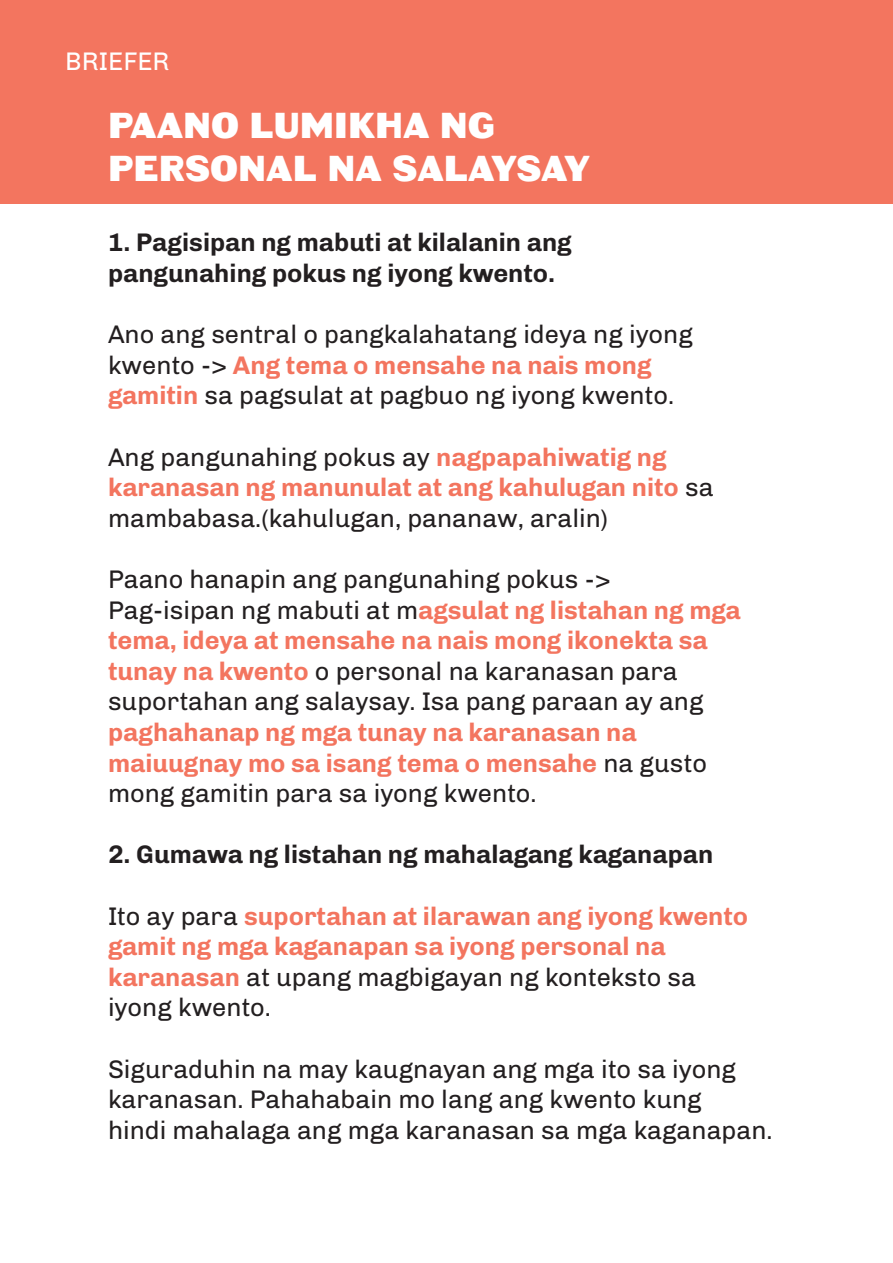
<style>
.page{position:relative;width:893px;height:1263px;background:#fff}
.page>*{position:absolute;margin:0;border:0;box-sizing:border-box;transform-origin:0 0}
.t1{font:36px/43.2px "Bore";color:#fff}
.t2{font:25.5px/30.6px "Chivo";color:#231f20}
.t3{font:700 25.5px/30.6px "Chivo";color:#f3755f}
.t4{font:700 25.5px/30.6px "Chivo";color:#231f20}
.t5{font:25.5px "Chivo";color:#fff}
.s1{font-weight:700;color:#f3755f}
.s2{font-weight:400;color:#231f20}
</style>
<div class="page">
<div style="left:0;top:0;width:893px;height:204px;background:#f3755f"></div>
<p class="t5" style="left:65px;top:42px;width:106px">BRIEFER</p>
<h1 class="t1" style="left:108px;top:105px;width:484px">PAANO LUMIKHA NG<br>PERSONAL NA SALAYSAY</h1>
<p class="t4" style="left:108px;top:226px;width:465px">1. Pagisipan ng mabuti at kilalanin ang pangunahing pokus ng iyong kwento.</p>
<p class="t2" style="left:108px;top:318px;width:586px">Ano ang sentral o pangkalahatang ideya ng iyong kwento -&gt; <span class="s1">Ang tema o mensahe na nais mong gamitin</span> sa pagsulat at pagbuo ng iyong kwento.</p>
<p class="t2" style="left:108px;top:440px;width:607px">Ang pangunahing pokus ay <span class="s1">nagpapahiwatig ng karanasan ng manunulat at ang kahulugan nito</span> sa mambabasa.(kahulugan, pananaw, aralin)</p>
<p class="t2" style="left:108px;top:562px;width:634px">Paano hanapin ang pangunahing pokus -&gt; Pag-isipan ng mabuti at m<span class="s1">agsulat ng listahan ng mga tema, ideya at mensahe na nais mong ikonekta sa tunay na kwento</span> o personal na karanasan para suportahan ang salaysay. Isa pang paraan ay ang</p>
<p class="t3" style="left:108px;top:716px;width:600px">paghahanap ng mga tunay na karanasan na maiuugnay mo sa isang tema o mensahe <span class="s2">na gusto mong gamitin para sa iyong kwento.</span></p>
<p class="t4" style="left:108px;top:838px;width:607px">2. Gumawa ng listahan ng mahalagang kaganapan</p>
<p class="t3" style="left:108px;top:899px;width:642px"><span class="s2">Ito ay para</span> suportahan at ilarawan ang iyong kwento gamit ng mga kaganapan sa iyong personal na karanasan <span class="s2">at upang magbigayan ng konteksto sa iyong kwento.</span></p>
<p class="t2" style="left:108px;top:1052px;width:666px">Siguraduhin na may kaugnayan ang mga ito sa iyong karanasan. Pahahabain mo lang ang kwento kung<br>hindi mahalaga ang mga karanasan sa mga kaganapan.</p>
</div>
